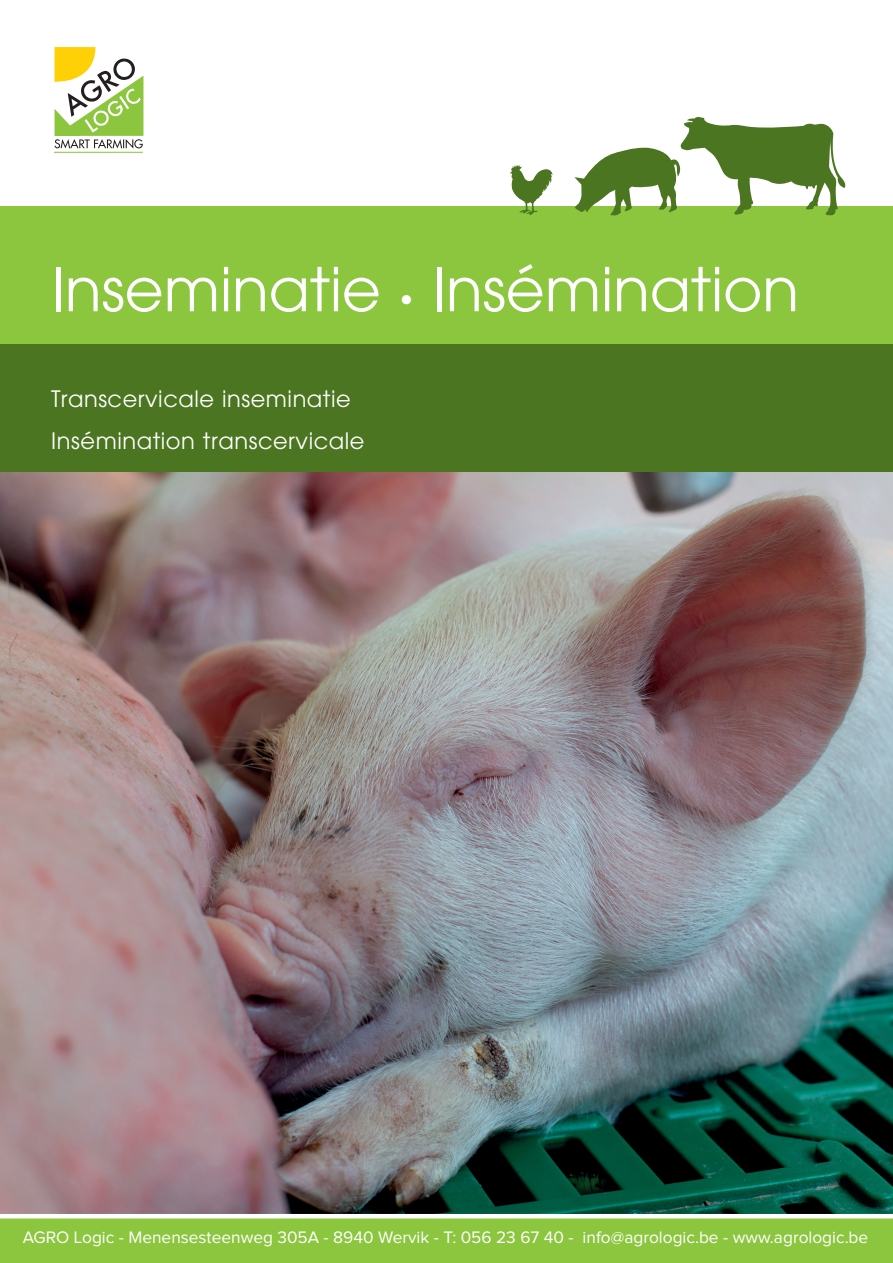
<style>
.page{position:relative;width:893px;height:1263px;background:#fff}
.page>*{position:absolute;margin:0;border:0;box-sizing:border-box;transform-origin:0 0}
.t1{font:60px "Avant Garde";color:#fff}
.t2{font:22.5px/42px "Avant Garde";letter-spacing:.025em;color:#fff}
.t3{font:17.25px "Proxima Nova";color:#fff}
.s1{font-size:30px}
</style>
<div class="page">
<img style="left:0;top:472px;width:893px;height:742px">
<div style="left:0;top:206px;width:893px;height:212px;background:#8bc63e"></div>
<div style="left:0;top:1218px;width:893px;height:45px;background:#8bc63e"></div>
<svg style="left:54px;top:47px;width:90px;height:105px"></svg>
<svg style="left:55px;top:47px;width:88px;height:102px"></svg>
<hr style="left:54px;top:152px;width:89px;height:1px;background:#8bc63e">
<svg style="left:510px;top:165px;width:43px;height:51px"></svg>
<svg style="left:574px;top:117px;width:272px;height:99px"></svg>
<div style="left:0;top:344px;width:893px;height:128px;background:#4b7520"></div>
<h1 class="t1" style="left:51px;top:254px;width:749px">Inseminatie <span class="s1">•</span> Insémination</h1>
<h2 class="t2" style="left:51px;top:378px;width:315px">Transcervicale inseminatie<br>Insémination transcervicale</h2>
<p class="t3" style="left:23px;top:1228px;width:847px">AGRO Logic - Menensesteenweg 305A - 8940 Wervik - T: 056 23 67 40 - info@agrologic.be - www.agrologic.be</p>
</div>
